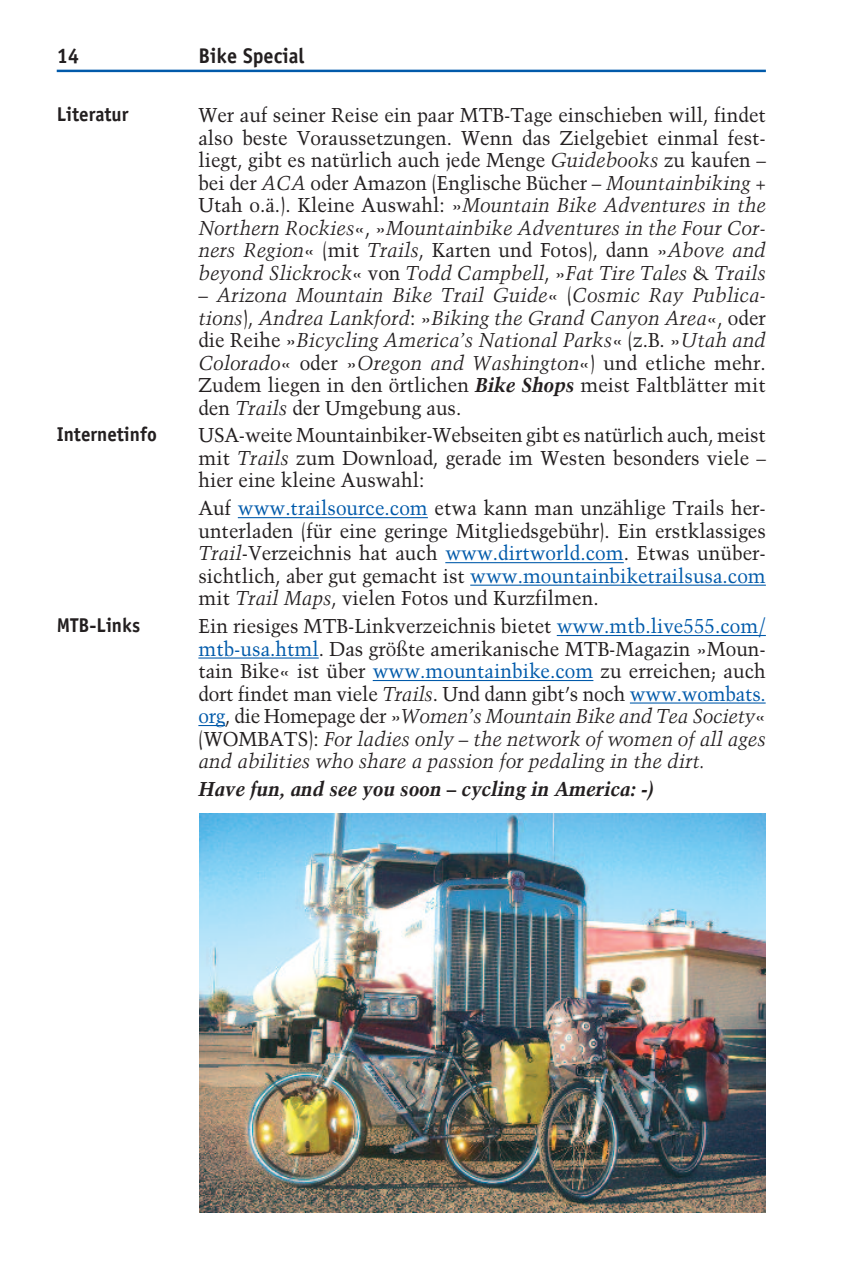
<style>
.page{position:relative;width:851px;height:1276px;background:#fff}
.page>*{position:absolute;margin:0;border:0;box-sizing:border-box;transform-origin:0 0}
.t1{font:700 21.25px "Officina Sans";color:#231f20;scale:.95 1}
.t2{font:20px/22.5px "Trump Mediaeval";color:#231f20;text-align:justify;scale:.95 1}
.t3{font:italic 20px/22.5px "Trump Mediaeval";color:#231f20;text-align:justify;scale:.95 1}
.t4{font:italic 700 20px "Trump Mediaeval";color:#231f20;scale:.95 1}
.t5{font:700 20px "Officina Sans";color:#231f20;scale:.95 1}
.s1{font-style:italic}
.s2{font-style:normal}
.s3{font-weight:700}
.s4{color:#015aaa}
</style>
<div class="page">
<hr style="left:57px;top:70px;width:708px;height:2px;background:#015aaa">
<hr style="left:238px;top:517px;width:190px;height:1px;background:#015aaa">
<hr style="left:445px;top:562px;width:178px;height:1px;background:#015aaa">
<hr style="left:470px;top:584px;width:295px;height:2px;background:#015aaa">
<hr style="left:556px;top:635px;width:209px;height:1px;background:#015aaa">
<hr style="left:198px;top:657px;width:121px;height:1px;background:#015aaa">
<hr style="left:372px;top:680px;width:221px;height:1px;background:#015aaa">
<hr style="left:629px;top:702px;width:136px;height:1px;background:#015aaa">
<svg style="left:198px;top:725px;width:27px;height:1px"></svg>
<img style="left:200px;top:813px;width:565px;height:399px">
<p class="t1" style="left:57px;top:48px;width:25px">14</p>
<p class="t1" style="left:198px;top:48px;width:113px">Bike Special</p>
<p class="t2" style="left:198px;top:104px;width:598px">Wer auf seiner Reise ein paar MTB-Tage einschieben will, findet also beste Voraussetzungen. Wenn das Zielgebiet einmal fest&shy;liegt, gibt es natürlich auch jede Menge <span class="s1">Guidebooks</span> zu kaufen – bei der <span class="s1">ACA</span> oder Amazon (Englische Bücher – <span class="s1">Mountainbiking</span> + Utah o.ä.). Kleine Auswahl: »<span class="s1">Mountain Bike Adventures in the Northern Rockies</span>«, »<span class="s1">Mountainbike Adventures in the Four Cor&shy;ners Region</span>« (mit <span class="s1">Trails</span>, Karten und Fotos), dann »<span class="s1">Above and beyond Slickrock</span>« von <span class="s1">Todd Campbell</span>, »<span class="s1">Fat Tire Tales</span> &amp; <span class="s1">Trails</span></p>
<p class="t3" style="left:198px;top:284px;width:598px">– Arizona Mountain Bike Trail Guide<span class="s2">« (</span>Cosmic Ray Publica&shy;tions<span class="s2">),</span> Andrea Lankford<span class="s2">: »</span>Biking the Grand Canyon Area<span class="s2">«, oder die Reihe »</span>Bicycling America’s National Parks<span class="s2">« (z.B. »</span>Utah and Colorado<span class="s2">« oder »</span>Oregon and Washington<span class="s2">«) und etliche mehr.<br>Zudem liegen in den örtlichen</span> <span class="s3">Bike Shops</span> <span class="s2">meist Faltblätter mit den</span> Trails <span class="s2">der Umgebung aus.</span></p>
<p class="t2" style="left:198px;top:424px;width:598px">USA-weite Mountainbiker-Webseiten gibt es natürlich auch, meist mit <span class="s1">Trails</span> zum Download, gerade im Westen besonders viele – hier eine kleine Auswahl:</p>
<p class="t2" style="left:198px;top:497px;width:598px">Auf <span class="s4">www.trailsource.com</span> etwa kann man unzählige Trails her&shy;unterladen (für eine geringe Mitgliedsgebühr). Ein erstklassiges <span class="s1">Trail</span>-Verzeichnis hat auch <span class="s4">www.dirtworld.com</span>. Etwas unüber&shy;sichtlich, aber gut gemacht ist <span class="s4">www.mountainbiketrailsusa.com </span>mit <span class="s1">Trail Maps</span>, vielen Fotos und Kurzfilmen.</p>
<p class="t2" style="left:198px;top:615px;width:598px">Ein riesiges MTB-Linkverzeichnis bietet <span class="s4">www.mtb.live555.com/ mtb-usa.html</span>. Das größte amerikanische MTB-Magazin »Moun&shy;tain Bike« ist über <span class="s4">www.mountainbike.com</span> zu erreichen; auch dort findet man viele <span class="s1">Trails</span>. Und dann gibt’s noch <span class="s4">www.wombats. org</span>, die Homepage der »<span class="s1">Women’s Mountain Bike and Tea Society</span>« (WOMBATS): <span class="s1">For ladies only – the network of women of all ages and abilities who share a passion for pedaling in the dirt.</span></p>
<p class="t4" style="left:198px;top:777px;width:479px">Have fun, and see you soon – cycling in America: -)</p>
<p class="t5" style="left:57px;top:106px;width:77px">Literatur</p>
<p class="t5" style="left:57px;top:427px;width:107px">Internetinfo</p>
<p class="t5" style="left:57px;top:617px;width:89px">MTB-Links</p>
</div>
